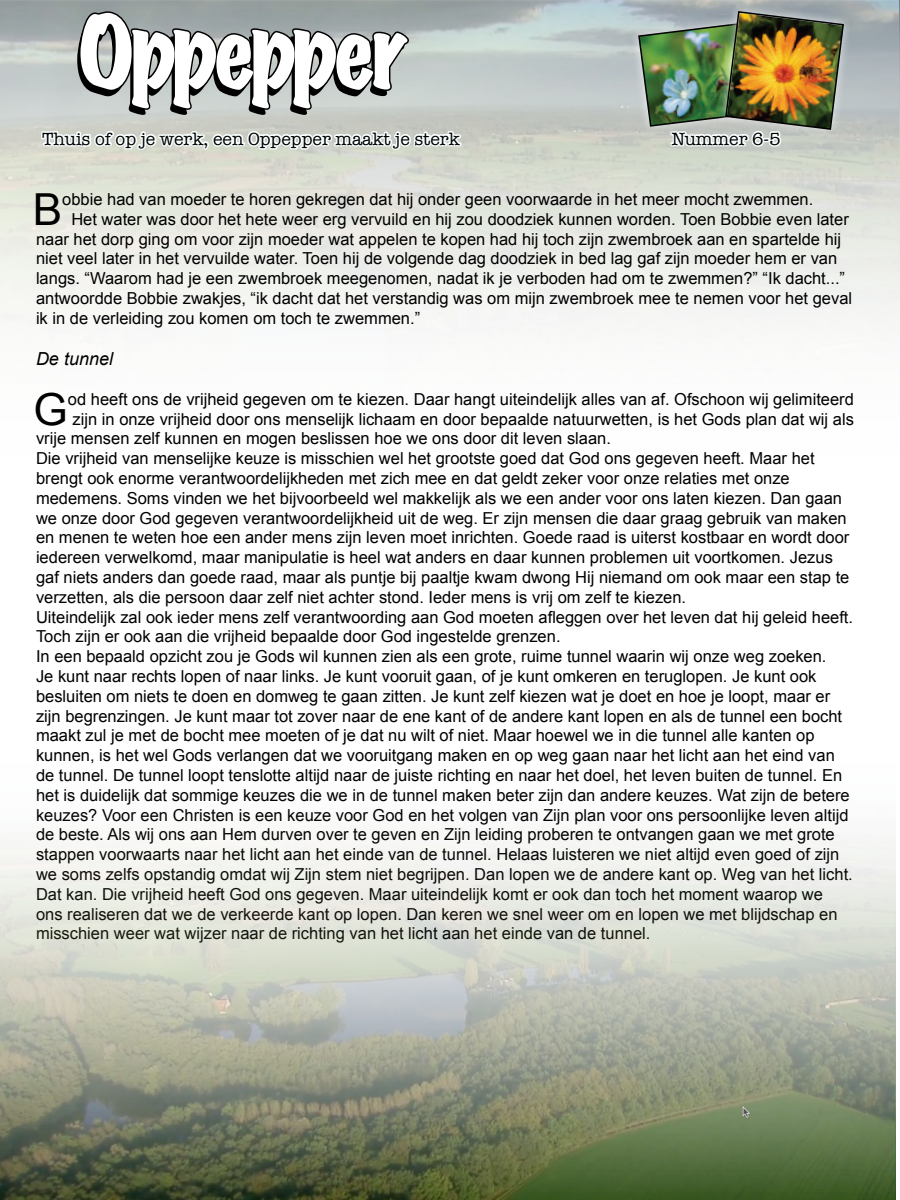
<style>
.page{position:relative;width:900px;height:1200px;background:#fff}
.page>*{position:absolute;margin:0;border:0;box-sizing:border-box;transform-origin:0 0}
.t1{font:expanded 90px "Marker Felt";letter-spacing:-.07em;color:#fff}
.t2{font:44.1px "Arial";color:#000}
.t3{font:18px "American Typewriter";color:#000}
.t4{font:italic 18px "Arial";color:#000}
.t5{font:16.5px/19.8px "Arial";color:#000}
</style>
<div class="page">
<img style="left:0;top:0;width:900px;height:325px">
<svg style="left:39px;top:123px;width:424px;height:41px"></svg>
<img style="left:628px;top:0;width:227px;height:216px">
<svg style="left:78px;top:10px;width:331px;height:102px;background:#979c9b"></svg>
<img style="left:0;top:835px;width:895px;height:365px">
<p class="t1" style="left:78px;top:-14px;width:331px">Oppepper</p>
<p class="t3" style="left:42px;top:125px;width:419px">Thuis of op je werk, een Oppepper maakt je sterk</p>
<p class="t3" style="left:671px;top:125px;width:111px">Nummer 6-5</p>
<p class="t2" style="left:33px;top:180px;width:31px">B</p>
<p class="t5" style="left:62px;top:189px;width:753px">obbie had van moeder te horen gekregen dat hij onder geen voorwaarde in het meer mocht zwemmen.</p>
<p class="t5" style="left:71px;top:209px;width:779px">Het water was door het hete weer erg vervuild en hij zou doodziek kunnen worden. Toen Bobbie even later</p>
<p class="t5" style="left:36px;top:229px;width:807px">naar het dorp ging om voor zijn moeder wat appelen te kopen had hij toch zijn zwembroek aan en spartelde hij</p>
<p class="t5" style="left:36px;top:249px;width:803px">niet veel later in het vervuilde water. Toen hij de volgende dag doodziek in bed lag gaf zijn moeder hem er van</p>
<p class="t5" style="left:36px;top:269px;width:811px">langs. “Waarom had je een zwembroek meegenomen, nadat ik je verboden had om te zwemmen?” “Ik dacht...”</p>
<p class="t5" style="left:36px;top:288px;width:818px">antwoordde Bobbie zwakjes, “ik dacht dat het verstandig was om mijn zwembroek mee te nemen voor het geval</p>
<p class="t5" style="left:36px;top:308px;width:386px">ik in de verleiding zou komen om toch te zwemmen.”</p>
<p class="t4" style="left:36px;top:347px;width:79px">De tunnel</p>
<p class="t2" style="left:34px;top:380px;width:36px">G</p>
<p class="t5" style="left:68px;top:389px;width:787px">od heeft ons de vrijheid gegeven om te kiezen. Daar hangt uiteindelijk alles van af. Ofschoon wij gelimiteerd</p>
<p class="t5" style="left:73px;top:409px;width:783px">zijn in onze vrijheid door ons menselijk lichaam en door bepaalde natuurwetten, is het Gods plan dat wij als</p>
<p class="t5" style="left:36px;top:429px;width:577px">vrije mensen zelf kunnen en mogen beslissen hoe we ons door dit leven slaan.</p>
<p class="t5" style="left:36px;top:449px;width:815px">Die vrijheid van menselijke keuze is misschien wel het grootste goed dat God ons gegeven heeft. Maar het brengt ook enorme verantwoordelijkheden met zich mee en dat geldt zeker voor onze relaties met onze medemens. Soms vinden we het bijvoorbeeld wel makkelijk als we een ander voor ons laten kiezen. Dan gaan we onze door God gegeven verantwoordelijkheid uit de weg. Er zijn mensen die daar graag gebruik van maken en menen te weten hoe een ander mens zijn leven moet inrichten. Goede raad is uiterst kostbaar en wordt door iedereen verwelkomd, maar manipulatie is heel wat anders en daar kunnen problemen uit voortkomen. Jezus gaf niets anders dan goede raad, maar als puntje bij paaltje kwam dwong Hij niemand om ook maar een stap te verzetten, als die persoon daar zelf niet achter stond. Ieder mens is vrij om zelf te kiezen.</p>
<p class="t5" style="left:36px;top:607px;width:819px">Uiteindelijk zal ook ieder mens zelf verantwoording aan God moeten afleggen over het leven dat hij geleid heeft.<br>Toch zijn er ook aan die vrijheid bepaalde door God ingestelde grenzen.</p>
<p class="t5" style="left:36px;top:647px;width:818px">In een bepaald opzicht zou je Gods wil kunnen zien als een grote, ruime tunnel waarin wij onze weg zoeken.<br>Je kunt naar rechts lopen of naar links. Je kunt vooruit gaan, of je kunt omkeren en teruglopen. Je kunt ook besluiten om niets te doen en domweg te gaan zitten. Je kunt zelf kiezen wat je doet en hoe je loopt, maar er zijn begrenzingen. Je kunt maar tot zover naar de ene kant of de andere kant lopen en als de tunnel een bocht maakt zul je met de bocht mee moeten of je dat nu wilt of niet. Maar hoewel we in die tunnel alle kanten op kunnen, is het wel Gods verlangen dat we vooruitgang maken en op weg gaan naar het licht aan het eind van de tunnel. De tunnel loopt tenslotte altijd naar de juiste richting en naar het doel, het leven buiten de tunnel. En het is duidelijk dat sommige keuzes die we in de tunnel maken beter zijn dan andere keuzes. Wat zijn de betere keuzes? Voor een Christen is een keuze voor God en het volgen van Zijn plan voor ons persoonlijke leven altijd de beste. Als wij ons aan Hem durven over te geven en Zijn leiding proberen te ontvangen gaan we met grote stappen voorwaarts naar het licht aan het einde van de tunnel. Helaas luisteren we niet altijd even goed of zijn we soms zelfs opstandig omdat wij Zijn stem niet begrijpen. Dan lopen we de andere kant op. Weg van het licht.<br>Dat kan. Die vrijheid heeft God ons gegeven. Maar uiteindelijk komt er ook dan toch het moment waarop we ons realiseren dat we de verkeerde kant op lopen. Dan keren we snel weer om en lopen we met blijdschap en misschien weer wat wijzer naar de richting van het licht aan het einde van de tunnel.</p>
</div>
